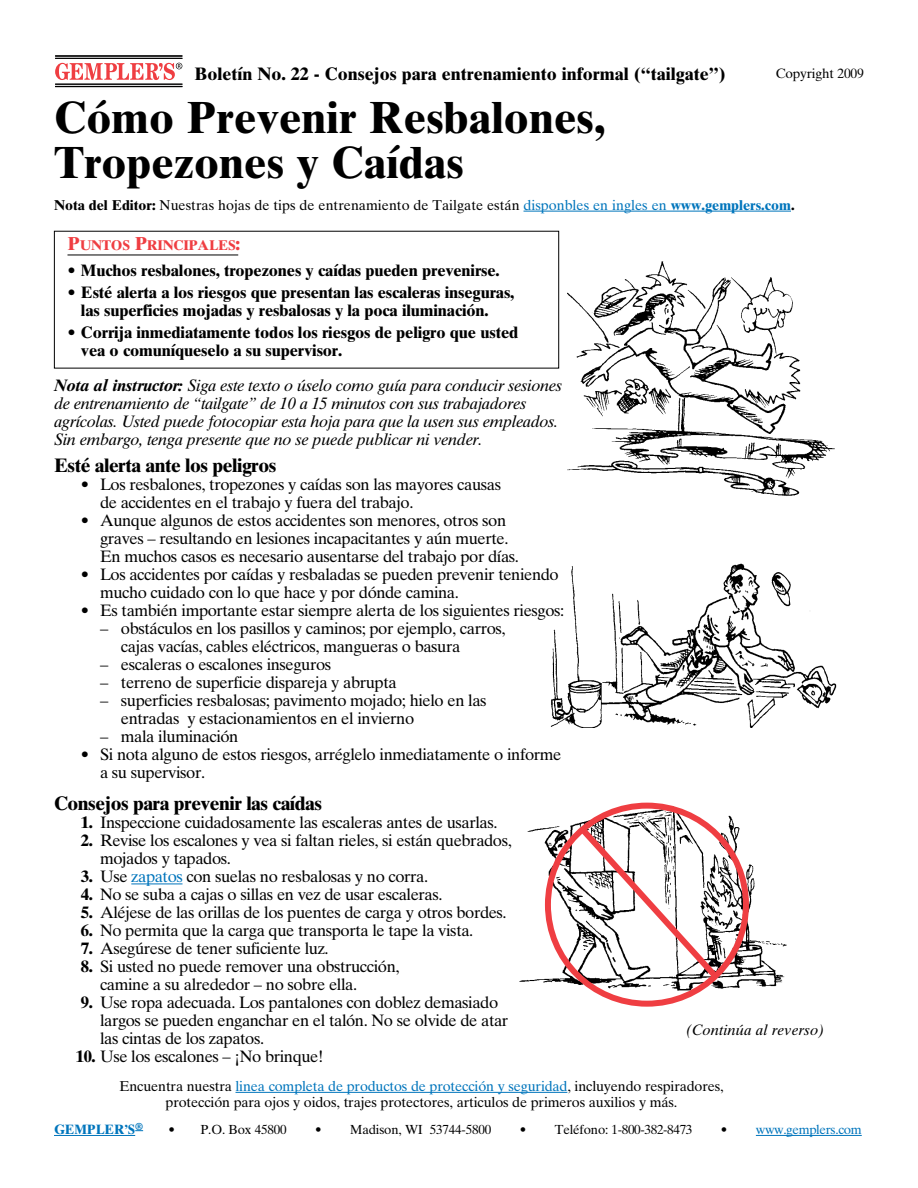
<style>
.page{position:relative;width:918px;height:1188px;background:#fff}
.page>*{position:absolute;margin:0;border:0;box-sizing:border-box;transform-origin:0 0}
.t1{font:700 45px/45px "Times Ten LT Std";color:#000}
.t2{font:700 19.5px "Times Ten LT Std";letter-spacing:-.025em;color:#000}
.t3{font:700 18px "Times Ten LT Std";color:#000}
.t4{font:16.5px/18px "Times Ten LT Std";letter-spacing:-.025em;color:#000}
.t5{font:700 16.5px/18px "Times Ten LT Std";letter-spacing:-.01em;color:#000}
.t6{font:italic 16.5px/18px "Times Ten LT Std";letter-spacing:-.025em;color:#000}
.t7{font:italic 15px "Times Ten LT Std";color:#000}
.t8{font:14.25px/16.5px "Times Ten LT Std";letter-spacing:-.01em;color:#000;text-align:center}
.t9{font:700 14.1px "Times Ten LT Std";letter-spacing:-.02em;color:#ef3e42}
.t10{font:13.5px "Times Ten LT Std";letter-spacing:-.01em;color:#000}
.t11{font:700 13.5px "Times Ten LT Std";letter-spacing:-.01em;color:#0075bc}
.t12{font:13.2px "Times Ten LT Std";letter-spacing:-.01em;color:#000}
.t13{font:13.2px "Times Ten LT Std";letter-spacing:-.025em;color:#0075bc}
.s1{font-weight:700}
.s2{color:#0075bc}
.s3{font-weight:700;color:#0075bc}
.s4{font-size:18.75px}
.s5{color:#000}
</style>
<div class="page">
<hr style="left:131px;top:884px;width:52px;height:1px;background:#0075bc">
<hr style="left:68px;top:255px;width:170px;height:1px;background:#000">
<img style="left:568px;top:261px;width:267px;height:235px">
<img style="left:550px;top:563px;width:287px;height:165px">
<img style="left:519px;top:802px;width:268px;height:196px">
<div style="left:545px;top:803px;width:204px;height:204px;border:6px solid #ef3e42;border-radius:50%"></div>
<svg style="left:573px;top:820px;width:151px;height:164px"></svg>
<hr style="left:55px;top:58px;width:127px;height:1px;background:#000">
<hr style="left:55px;top:84px;width:127px;height:1px;background:#000">
<hr style="left:55px;top:55px;width:127px;height:2px;background:#000">
<hr style="left:55px;top:86px;width:127px;height:1px;background:#000">
<svg style="left:55px;top:63px;width:127px;height:17px"></svg>
<hr style="left:524px;top:211px;width:267px;height:1px;background:#0075bc">
<hr style="left:236px;top:1092px;width:331px;height:1px;background:#0075bc">
<hr style="left:54px;top:1135px;width:81px;height:1px;background:#0075bc">
<hr style="left:756px;top:1135px;width:106px;height:1px;background:#0075bc">
<p class="t3" style="left:194px;top:62px;width:533px">Boletín No. 22 - Consejos para entrenamiento informal (“tailgate”)</p>
<h1 class="t1" style="left:54px;top:94px;width:553px">Cómo Prevenir Resbalones,<br>Tropezones y Caídas</h1>
<p class="t10" style="left:776px;top:65px;width:90px">Copyright 2009</p>
<p class="t8" style="left:54px;top:197px;width:742px"><span class="s1">Nota del Editor:</span> Nuestras hojas de tips de entrenamiento de Tailgate están <span class="s2">disponbles en ingles en</span> <span class="s3">www.gemplers.com</span><span class="s1">.</span></p>
<p class="t9" style="left:68px;top:237px;width:174px"><span class="s4">P</span>UNTOS <span class="s4">P</span>RINCIPALES<span class="s4">:</span></p>
<p class="t5" style="left:67px;top:261px;width:434px">• Muchos resbalones, tropezones y caídas pueden prevenirse.</p>
<p class="t5" style="left:81px;top:283px;width:435px;text-indent:-13px">• Esté alerta a los riesgos que presentan las escaleras inseguras, las superficies mojadas y resbalosas y la poca iluminación.</p>
<p class="t5" style="left:81px;top:323px;width:439px;text-indent:-13px">• Corrija inmediatamente todos los riesgos de peligro que usted vea o comuníqueselo a su supervisor.</p>
<p class="t6" style="left:54px;top:376px;width:510px"><span class="s1">Nota al instructor:</span> Siga este texto o úselo como guía para conducir sesiones de entrenamiento de “tailgate” de 10 a 15 minutos con sus trabajadores agrícolas. Usted puede fotocopiar esta hoja para que la usen sus empleados.<br>Sin embargo, tenga presente que no se puede publicar ni vender.</p>
<p class="t2" style="left:54px;top:453px;width:224px">Esté alerta ante los peligros</p>
<p class="t4" style="left:100px;top:475px;width:403px;text-indent:-19px">• Los resbalones, tropezones y caídas son las mayores causas de accidentes en el trabajo y fuera del trabajo.</p>
<p class="t4" style="left:100px;top:511px;width:421px;text-indent:-19px">• Aunque algunos de estos accidentes son menores, otros son graves – resultando en lesiones incapacitantes y aún muerte.<br>En muchos casos es necesario ausentarse del trabajo por días.</p>
<p class="t4" style="left:100px;top:565px;width:460px;text-indent:-19px">• Los accidentes por caídas y resbaladas se pueden prevenir teniendo mucho cuidado con lo que hace y por dónde camina.</p>
<p class="t4" style="left:81px;top:601px;width:485px">• Es también importante estar siempre alerta de los siguientes riesgos:</p>
<p class="t4" style="left:121px;top:619px;width:386px;text-indent:-21px">– obstáculos en los pasillos y caminos; por ejemplo, carros, cajas vacías, cables eléctricos, mangueras o basura</p>
<p class="t4" style="left:100px;top:655px;width:233px">– escaleras o escalones inseguros</p>
<p class="t4" style="left:100px;top:673px;width:298px">– terreno de superficie dispareja y abrupta</p>
<p class="t4" style="left:121px;top:691px;width:367px;text-indent:-21px">– superficies resbalosas; pavimento mojado; hielo en las entradas y estacionamientos en el invierno</p>
<p class="t4" style="left:100px;top:727px;width:140px">– mala iluminación</p>
<p class="t4" style="left:100px;top:745px;width:463px;text-indent:-19px">• Si nota alguno de estos riesgos, arréglelo inmediatamente o informe a su supervisor.</p>
<p class="t2" style="left:54px;top:792px;width:270px">Consejos para prevenir las caídas</p>
<p class="t4" style="left:81px;top:814px;width:418px"><span class="s1">1.</span> Inspeccione cuidadosamente las escaleras antes de usarlas.</p>
<p class="t4" style="left:100px;top:832px;width:413px;text-indent:-19px"><span class="s1">2.</span> Revise los escalones y vea si faltan rieles, si están quebrados, mojados y tapados.</p>
<p class="t4" style="left:81px;top:868px;width:349px"><span class="s1">3.</span> Use <span class="s2">zapatos</span> con suelas no resbalosas y no corra.</p>
<p class="t4" style="left:81px;top:886px;width:363px"><span class="s1">4.</span> No se suba a cajas o sillas en vez de usar escaleras.</p>
<p class="t4" style="left:81px;top:904px;width:427px"><span class="s1">5.</span> Aléjese de las orillas de los puentes de carga y otros bordes.</p>
<p class="t4" style="left:81px;top:922px;width:394px"><span class="s1">6.</span> No permita que la carga que transporta le tape la vista.</p>
<p class="t4" style="left:81px;top:940px;width:249px"><span class="s1">7.</span> Asegúrese de tener suficiente luz.</p>
<p class="t4" style="left:100px;top:958px;width:301px;text-indent:-19px"><span class="s1">8.</span> Si usted no puede remover una obstrucción, camine a su alrededor – no sobre ella.</p>
<p class="t4" style="left:100px;top:994px;width:410px;text-indent:-19px"><span class="s1">9.</span> Use ropa adecuada. Los pantalones con doblez demasiado largos se pueden enganchar en el talón. No se olvide de atar las cintas de los zapatos.</p>
<p class="t4" style="left:76px;top:1048px;width:249px"><span class="s1">10.</span> Use los escalones – ¡No brinque!</p>
<p class="t7" style="left:686px;top:1021px;width:140px">(Continúa al reverso)</p>
<p class="t8" style="left:119px;top:1078px;width:606px">Encuentra nuestra <span class="s2">linea completa de productos de protección y seguridad</span>, incluyendo respiradores, protección para ojos y oidos, trajes protectores, articulos de primeros auxilios y más.</p>
<p class="t11" style="left:54px;top:1121px;width:91px">GEMPLER’S<sup>®</sup></p>
<p class="t12" style="left:169px;top:1122px;width:120px">• P.O. Box 45800</p>
<p class="t12" style="left:315px;top:1122px;width:178px">• Madison, WI 53744-5800</p>
<p class="t12" style="left:520px;top:1122px;width:174px">• Teléfono: 1-800-382-8473</p>
<p class="t13" style="left:721px;top:1122px;width:142px"><span class="s5">•</span> www.gemplers.com</p>
</div>
